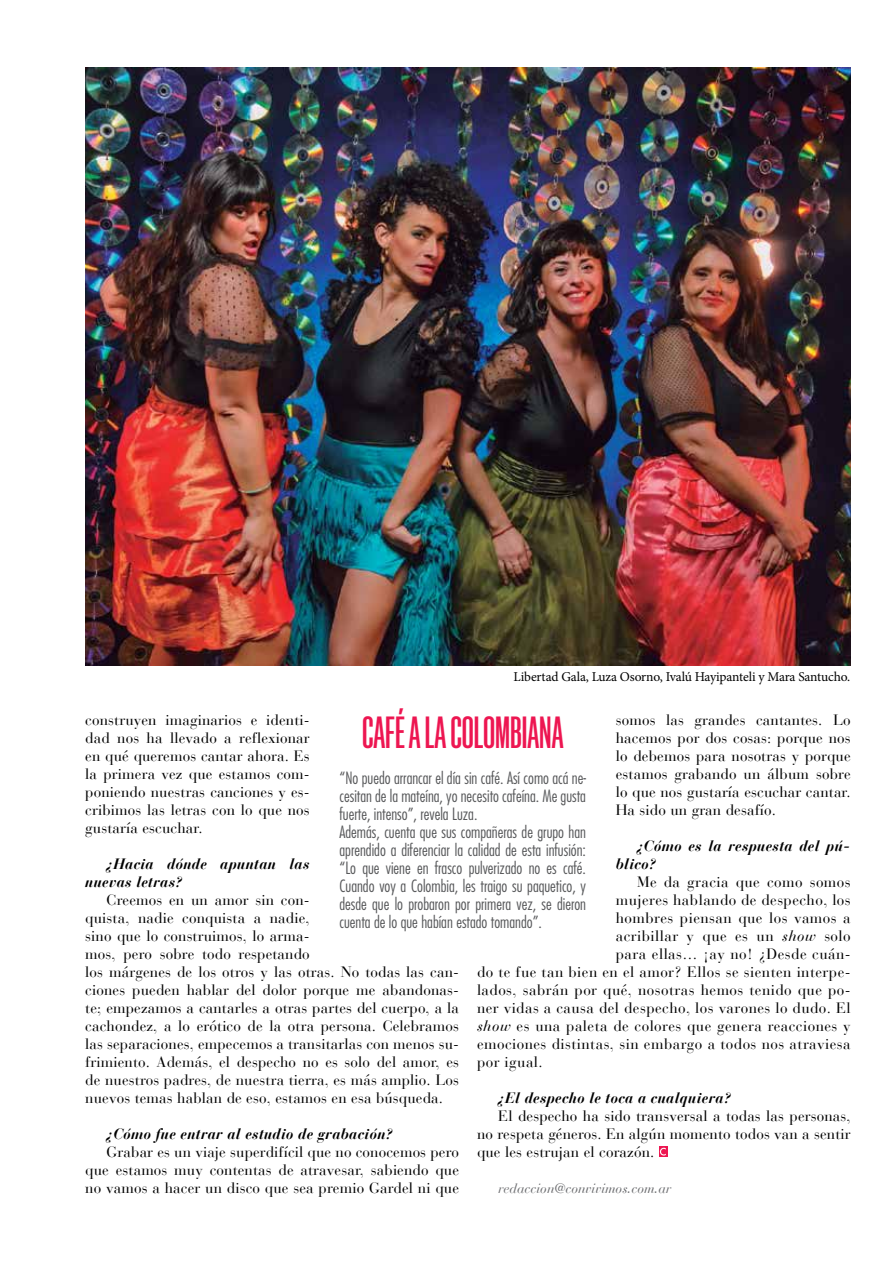
<style>
.page{position:relative;width:893px;height:1263px;background:#fff}
.page>*{position:absolute;margin:0;border:0;box-sizing:border-box;transform-origin:0 0}
.t1{font:45px "Akkordeon Five";color:#ed1651}
.t2{font:300 condensed 16.5px/18px "Futura Std";color:#58595b}
.t3{font:15px/18px "Bauer Bodoni LT";letter-spacing:.01em;color:#000;text-align:justify}
.t4{font:15px "Bauer Bodoni LT";letter-spacing:.03em;color:#000}
.t5{font:italic 700 15px/18px "Bauer Bodoni LT";letter-spacing:.01em;color:#000}
.t6{font:13.5px "Minion Pro";letter-spacing:-.01em;color:#000}
.t7{font:italic 13.5px "Bauer Bodoni LT";color:#6d6e71}
.s1{font-style:italic}
</style>
<div class="page">
<svg style="left:659px;top:1146px;width:8px;height:11px"></svg>
<svg style="left:660px;top:1148px;width:6px;height:7px"></svg>
<img style="left:85px;top:67px;width:765px;height:598px">
<p class="t6" style="left:513px;top:668px;width:338px">Libertad Gala, Luza Osorno, Ivalú Hayipanteli y Mara Santucho.</p>
<h1 class="t1" style="left:362px;top:707px;width:203px">CAFÉ A LA COLOMBIANA</h1>
<p class="t2" style="left:339px;top:768px;width:248px">“No puedo arrancar el día sin café. Así como acá ne&shy;cesitan de la mateína, yo necesito cafeína. Me gusta fuerte, intenso”, revela Luza.<br>Además, cuenta que sus compañeras de grupo han aprendido a diferenciar la calidad de esta infusión: “Lo que viene en frasco pulverizado no es café.<br>Cuando voy a Colombia, les traigo su paquetico, y desde que lo probaron por primera vez, se dieron cuenta de lo que habían estado tomando”.</p>
<p class="t3" style="left:85px;top:711px;width:226px">construyen imaginarios e identi&shy;dad nos ha llevado a reflexionar en qué queremos cantar ahora. Es la primera vez que estamos com&shy;poniendo nuestras canciones y es&shy;cribimos las letras con lo que nos gustaría escuchar.</p>
<p class="t5" style="left:85px;top:855px;width:226px;text-indent:21px">¿Hacia dónde apuntan las nuevas letras?</p>
<p class="t3" style="left:85px;top:891px;width:375px;text-align:left;text-indent:21px">Creemos en un amor sin con-<br>quista, nadie conquista a nadie,<br>sino que lo construimos, lo arma-<br>mos, pero sobre todo respetando<br>los márgenes de los otros y las otras. No todas las can&shy;ciones pueden hablar del dolor porque me abandonas&shy;te; empezamos a cantarles a otras partes del cuerpo, a la cachondez, a lo erótico de la otra persona. Celebramos las separaciones, empecemos a transitarlas con menos su&shy;frimiento. Además, el despecho no es solo del amor, es de nuestros padres, de nuestra tierra, es más amplio. Los nuevos temas hablan de eso, estamos en esa búsqueda.</p>
<p class="t5" style="left:107px;top:1125px;width:287px">¿Cómo fue entrar al estudio de grabación?</p>
<p class="t3" style="left:85px;top:1143px;width:375px;text-indent:21px">Grabar es un viaje superdifícil que no conocemos pero que estamos muy contentas de atravesar, sabiendo que no vamos a hacer un disco que sea premio Gardel ni que</p>
<p class="t3" style="left:616px;top:711px;width:236px">somos las grandes cantantes. Lo hacemos por dos cosas: porque nos lo debemos para nosotras y porque estamos grabando un álbum sobre lo que nos gustaría escuchar cantar.<br>Ha sido un gran desafío.</p>
<p class="t5" style="left:616px;top:837px;width:236px;text-indent:21px">¿Cómo es la respuesta del pú&shy;blico?</p>
<p class="t4" style="left:637px;top:873px;width:215px">Me da gracia que como somos</p>
<p class="t4" style="left:616px;top:891px;width:236px">mujeres hablando de despecho, los</p>
<p class="t4" style="left:616px;top:909px;width:236px">hombres piensan que los vamos a</p>
<p class="t4" style="left:616px;top:927px;width:236px">acribillar y que es un <span class="s1">show</span> solo</p>
<p class="t4" style="left:616px;top:945px;width:236px">para ellas… ¡ay no! ¿Desde cuán-</p>
<p class="t4" style="left:477px;top:963px;width:375px">do te fue tan bien en el amor? Ellos se sienten interpe-</p>
<p class="t4" style="left:477px;top:981px;width:375px">lados, sabrán por qué, nosotras hemos tenido que po-</p>
<p class="t4" style="left:477px;top:999px;width:375px">ner vidas a causa del despecho, los varones lo dudo. El</p>
<p class="t4" style="left:477px;top:1017px;width:375px"><span class="s1">show</span> es una paleta de colores que genera reacciones y</p>
<p class="t4" style="left:477px;top:1035px;width:375px">emociones distintas, sin embargo a todos nos atraviesa</p>
<p class="t4" style="left:477px;top:1053px;width:67px">por igual.</p>
<p class="t5" style="left:498px;top:1089px;width:234px">¿El despecho le toca a cualquiera?</p>
<p class="t3" style="left:477px;top:1107px;width:375px;text-indent:21px">El despecho ha sido transversal a todas las personas, no respeta géneros. En algún momento todos van a sentir que les estrujan el corazón.</p>
<p class="t7" style="left:498px;top:1180px;width:174px">redaccion@convivimos.com.ar</p>
</div>
